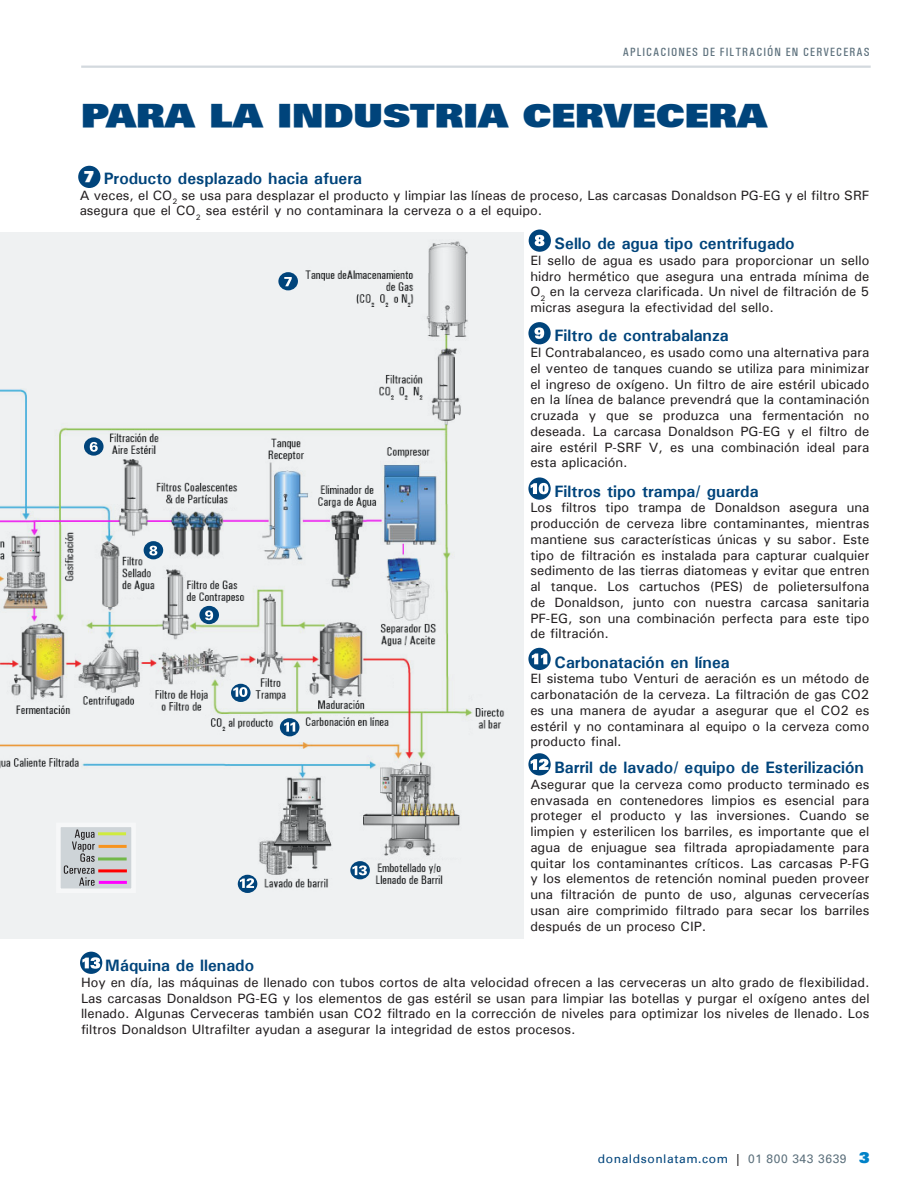
<style>
.page{position:relative;width:918px;height:1188px;background:#fff}
.page>*{position:absolute;margin:0;border:0;box-sizing:border-box;transform-origin:0 0}
.Page_Subheads{font:900 31.5px "Univers";color:#00447b;scale:1.2 1}
.Body{font:700 16.5px "Univers";color:#00447b}
.t1{font:900 15px "Univers";color:#fff}
.Body-2{font:500 13.5px/15.8px "Univers";color:#231f20;text-align:justify}
.t2{font:500 condensed 12px "Univers";letter-spacing:.09em;color:#5b6f7b}
.t3{font:12px "Univers";letter-spacing:.05em;color:#00447b}
.s1{color:#231f20}
.s2{color:#5b6f7b}
.s3{font-weight:900;font-size:15px;color:#0082c8}
</style>
<div class="page">
<hr style="left:81px;top:66px;width:790px;height:2px;background:#d3d9de">
<svg style="left:0;top:232px;width:524px;height:707px;fill:#eff1f2"></svg>
<div style="left:238px;top:875px;width:19px;height:18px;background:#00447b;border-radius:50%"></div>
<svg style="left:240px;top:878px;width:14px;height:10px"></svg>
<svg style="left:84px;top:437px;width:20px;height:19px"></svg>
<svg style="left:90px;top:442px;width:8px;height:10px"></svg>
<div style="left:278px;top:272px;width:20px;height:18px;background:#00447b;border-radius:50%"></div>
<svg style="left:284px;top:277px;width:8px;height:9px"></svg>
<div style="left:144px;top:541px;width:19px;height:18px;background:#00447b;border-radius:50%"></div>
<svg style="left:149px;top:546px;width:8px;height:9px"></svg>
<div style="left:199px;top:606px;width:20px;height:18px;background:#00447b;border-radius:50%"></div>
<svg style="left:205px;top:610px;width:8px;height:10px"></svg>
<svg style="left:231px;top:684px;width:20px;height:18px"></svg>
<svg style="left:233px;top:687px;width:14px;height:10px"></svg>
<div style="left:280px;top:718px;width:19px;height:18px;background:#00447b;border-radius:50%"></div>
<svg style="left:284px;top:722px;width:11px;height:10px"></svg>
<svg style="left:350px;top:861px;width:20px;height:18px"></svg>
<svg style="left:352px;top:865px;width:15px;height:10px"></svg>
<div style="left:78px;top:166px;width:22px;height:22px;background:#00447b;border-radius:50%"></div>
<div style="left:529px;top:230px;width:22px;height:22px;background:#00447b;border-radius:50%"></div>
<svg style="left:535px;top:235px;width:9px;height:11px"></svg>
<div style="left:528px;top:322px;width:23px;height:22px;background:#00447b;border-radius:50%"></div>
<svg style="left:528px;top:477px;width:23px;height:23px"></svg>
<svg style="left:528px;top:648px;width:23px;height:22px"></svg>
<svg style="left:528px;top:753px;width:23px;height:23px"></svg>
<svg style="left:534px;top:327px;width:10px;height:12px"></svg>
<svg style="left:531px;top:483px;width:18px;height:11px"></svg>
<svg style="left:532px;top:653px;width:15px;height:11px"></svg>
<svg style="left:531px;top:759px;width:17px;height:11px"></svg>
<div style="left:80px;top:952px;width:22px;height:22px;background:#00447b;border-radius:50%"></div>
<svg style="left:82px;top:957px;width:18px;height:12px"></svg>
<svg style="left:56px;top:823px;width:80px;height:70px;fill:#ced4d8"></svg>
<hr style="left:98px;top:857px;width:29px;height:3px;background:#72b849">
<hr style="left:99px;top:845px;width:28px;height:3px;background:#f7941f">
<hr style="left:98px;top:869px;width:29px;height:3px;background:#f00">
<hr style="left:99px;top:881px;width:28px;height:3px;background:#f0f">
<hr style="left:98px;top:832px;width:28px;height:3px;background:#cfeb3f">
<svg style="left:64px;top:830px;width:31px;height:56px;background:#afb3b6"></svg>
<p class="t2" style="left:623px;top:45px;width:248px">APLICACIONES DE FILTRACIÓN EN CERVECERAS</p>
<p class="Page_Subheads" style="left:81px;top:94px;width:573px">PARA LA INDUSTRIA CERVECERA</p>
<p class="t1" style="left:84px;top:167px;width:12px">7</p>
<p class="Body" style="left:104px;top:168px;width:260px">Producto desplazado hacia afuera</p>
<p class="Body-2" style="left:80px;top:187px;width:791px">A veces, el CO<sub>2</sub> se usa para desplazar el producto y limpiar las líneas de proceso, Las carcasas Donaldson PG-EG y el filtro SRF asegura que el CO<sub>2</sub> sea estéril y no contaminara la cerveza o a el equipo.</p>
<p class="Body" style="left:555px;top:233px;width:242px">Sello de agua tipo centrifugado</p>
<p class="Body-2" style="left:530px;top:252px;width:340px">El sello de agua es usado para proporcionar un sello hidro hermético que asegura una entrada mínima de O<sub>2</sub> en la cerveza clarificada. Un nivel de filtración de 5 micras asegura la efectividad del sello.</p>
<p class="Body" style="left:555px;top:326px;width:176px">Filtro de contrabalanza</p>
<p class="Body-2" style="left:530px;top:344px;width:341px">El Contrabalanceo, es usado como una alternativa para el venteo de tanques cuando se utiliza para minimizar el ingreso de oxígeno. Un filtro de aire estéril ubicado en la línea de balance prevendrá que la contaminación cruzada y que se produzca una fermentación no deseada. La carcasa Donaldson PG-EG y el filtro de aire estéril P-SRF V, es una combinación ideal para esta aplicación.</p>
<p class="Body" style="left:555px;top:481px;width:206px">Filtros tipo trampa/ guarda</p>
<p class="Body-2" style="left:530px;top:500px;width:341px">Los filtros tipo trampa de Donaldson asegura una producción de cerveza libre contaminantes, mientras mantiene sus características únicas y su sabor. Este tipo de filtración es instalada para capturar cualquier sedimento de las tierras diatomeas y evitar que entren al tanque. Los cartuchos (PES) de polietersulfona de Donaldson, junto con nuestra carcasa sanitaria PF-EG, son una combinación perfecta para este tipo de filtración.</p>
<p class="Body" style="left:555px;top:652px;width:177px">Carbonatación en línea</p>
<p class="Body-2" style="left:530px;top:671px;width:340px">El sistema tubo Venturi de aeración es un método de carbonatación de la cerveza. La filtración de gas CO2 es una manera de ayudar a asegurar que el CO2 es estéril y no contaminara al equipo o la cerveza como producto final.</p>
<p class="Body" style="left:555px;top:757px;width:311px">Barril de lavado/ equipo de Esterilización</p>
<p class="Body-2" style="left:530px;top:776px;width:341px">Asegurar que la cerveza como producto terminado es envasada en contenedores limpios es esencial para proteger el producto y las inversiones. Cuando se limpien y esterilicen los barriles, es importante que el agua de enjuague sea filtrada apropiadamente para quitar los contaminantes críticos. Las carcasas P-FG y los elementos de retención nominal pueden proveer una filtración de punto de uso, algunas cervecerías usan aire comprimido filtrado para secar los barriles después de un proceso CIP.</p>
<p class="Body" style="left:105px;top:955px;width:151px">Máquina de llenado</p>
<p class="Body-2" style="left:81px;top:974px;width:790px">Hoy en día, las máquinas de llenado con tubos cortos de alta velocidad ofrecen a las cerveceras un alto grado de flexibilidad.<br>Las carcasas Donaldson PG-EG y los elementos de gas estéril se usan para limpiar las botellas y purgar el oxígeno antes del llenado. Algunas Cerveceras también usan CO2 filtrado en la corrección de niveles para optimizar los niveles de llenado. Los filtros Donaldson Ultrafilter ayudan a asegurar la integridad de estos procesos.</p>
<p class="t3" style="left:598px;top:1152px;width:273px">donaldsonlatam.com <span class="s1">|</span> <span class="s2">01 800 343 3639</span> <span class="s3">3</span></p>
</div>
